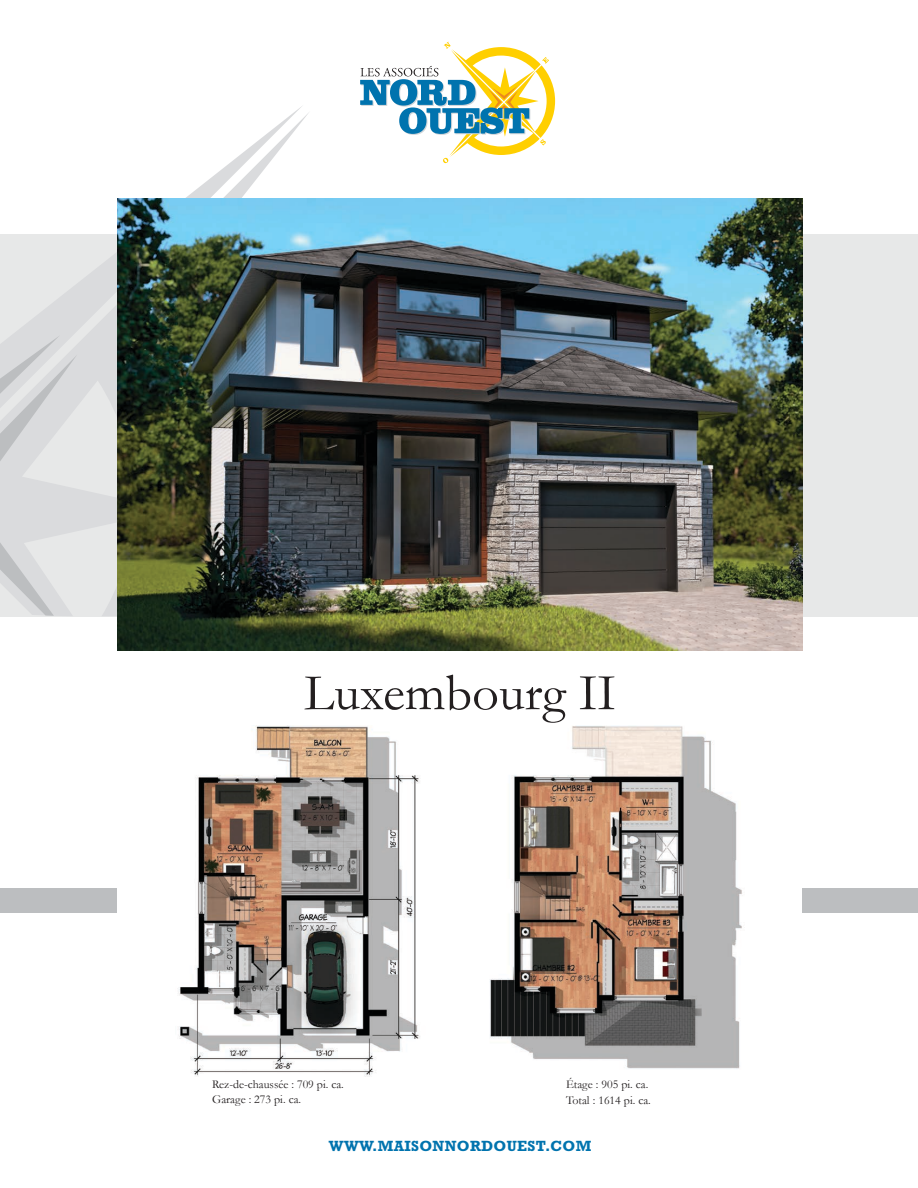
<style>
.page{position:relative;width:918px;height:1188px;background:#fff}
.page>*{position:absolute;margin:0;border:0;box-sizing:border-box;transform-origin:0 0}
.t1{font:52.5px "Garamond";color:#231f20}
.t2{font:700 15px "Rockwell";letter-spacing:.02em;color:#0073ae}
.t3{font:12px/14.4px "Garamond";color:#231f20}
</style>
<div class="page">
<div style="left:0;top:234px;width:918px;height:383px;background:#e7e8e8"></div>
<svg style="left:77px;top:113px;width:233px;height:503px"></svg>
<svg style="left:13px;top:106px;width:291px;height:316px"></svg>
<svg style="left:0;top:335px;width:77px;height:281px"></svg>
<svg style="left:360px;top:42px;width:195px;height:121px"></svg>
<div style="left:0;top:889px;width:117px;height:24px;background:#bcbec0"></div>
<div style="left:802px;top:889px;width:116px;height:24px;background:#bcbec0"></div>
<img style="left:118px;top:199px;width:684px;height:451px">
<img style="left:179px;top:725px;width:241px;height:351px">
<img style="left:490px;top:726px;width:252px;height:343px">
<h1 class="t1" style="left:304px;top:661px;width:313px">Luxembourg II</h1>
<p class="t3" style="left:212px;top:1077px;width:133px">Rez-de-chaussée : 709 pi. ca.<br>Garage : 273 pi. ca.</p>
<p class="t3" style="left:566px;top:1077px;width:86px;line-height:15.6px">Étage : 905 pi. ca.<br>Total : 1614 pi. ca.</p>
<p class="t2" style="left:329px;top:1137px;width:264px">WWW.MAISONNORDOUEST.COM</p>
</div>
